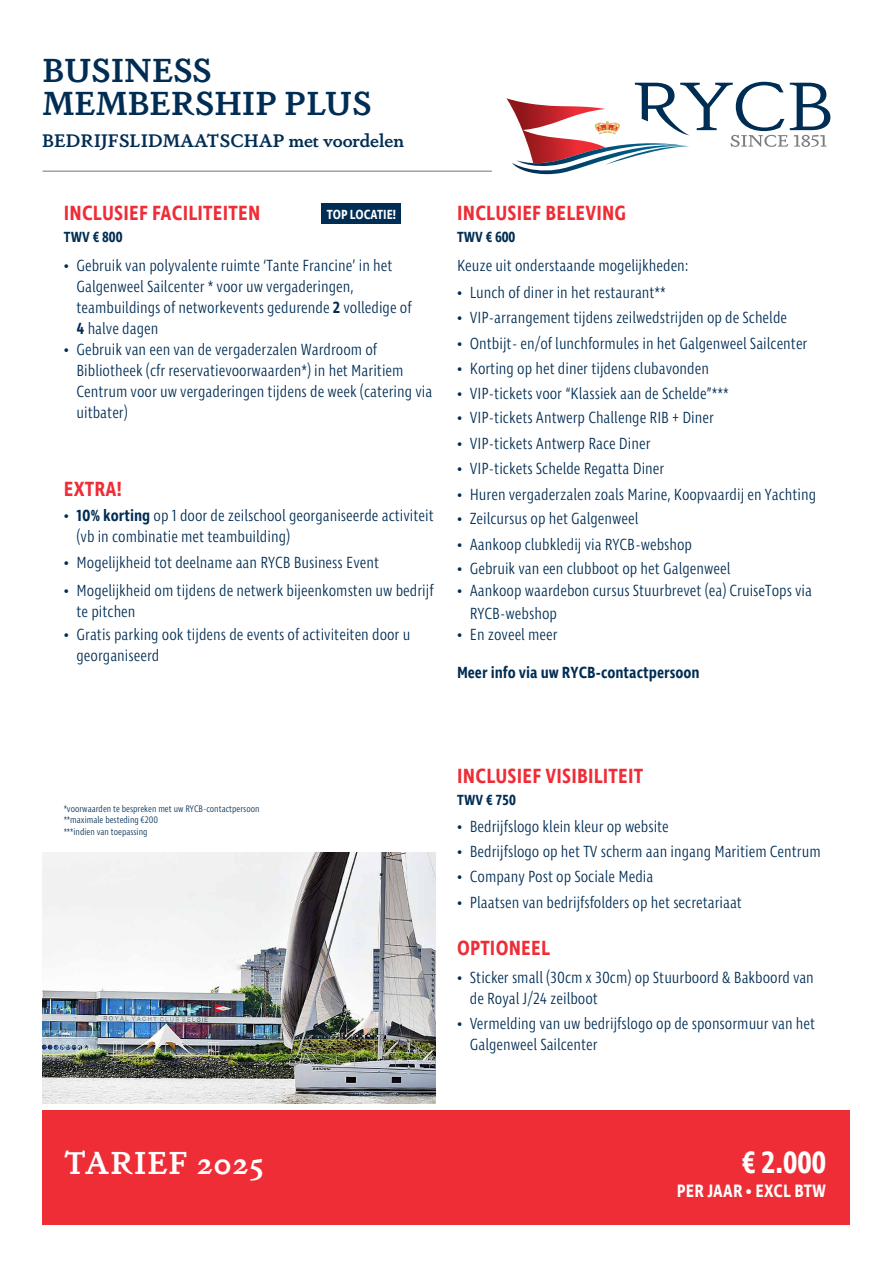
<style>
.page{position:relative;width:893px;height:1263px;background:#fff}
.page>*{position:absolute;margin:0;border:0;box-sizing:border-box;transform-origin:0 0}
.t1{font:600 33px/33px "Dapifer";color:#002d54}
.t2{font:600 31.5px "Dapifer";letter-spacing:.025em;color:#fff}
.t3{font:600 31.5px "Ingra Cd";color:#fff}
.t4{font:600 21px "Ingra Cd";letter-spacing:.01em;color:#ee2d36}
.t5{font:600 18.3px "Ingra Cd";letter-spacing:.01em;color:#fff}
.t6{font:600 18px "Dapifer";color:#002d54}
.t7{font:300 16.5px/21px "Ingra Cd";color:#002d54}
.t8{font:600 16.5px "Ingra Cd";color:#002d54}
.t9{font:600 15px "Ingra Cd";color:#002d54}
.t10{font:600 13.5px "Ingra Cd";color:#fff}
.t11{font:300 9.6px/11.6px "Ingra Cd";color:#002d54}
.s1{font-weight:600}
</style>
<div class="page">
<hr style="left:43px;top:171px;width:449px;height:1px;background:#7b7c7f">
<svg style="left:506px;top:82px;width:324px;height:93px"></svg>
<div style="left:43px;top:1110px;width:807px;height:115px;background:#ee2d36"></div>
<img style="left:43px;top:853px;width:393px;height:250px">
<div style="left:322px;top:204px;width:79px;height:20px;background:#002d54"></div>
<h1 class="t1" style="left:43px;top:52px;width:331px">BUSINESS<br>MEMBERSHIP PLUS</h1>
<p class="t6" style="left:42px;top:128px;width:363px">BEDRIJFSLIDMAATSCHAP met voordelen</p>
<p class="t4" style="left:64px;top:199px;width:198px">INCLUSIEF FACILITEITEN</p>
<p class="t9" style="left:64px;top:227px;width:60px">TWV € 800</p>
<p class="t7" style="left:77px;top:256px;width:337px;text-indent:-13px">• Gebruik van polyvalente ruimte ‘Tante Francine’ in het Galgenweel Sailcenter * voor uw vergaderingen, teambuildings of networkevents gedurende <span class="s1">2</span> volledige of <span class="s1">4</span> halve dagen</p>
<p class="t7" style="left:77px;top:340px;width:357px;text-indent:-13px">• Gebruik van een van de vergaderzalen Wardroom of Bibliotheek (cfr reservatievoorwaarden*) in het Maritiem Centrum voor uw vergaderingen tijdens de week (catering via uitbater)</p>
<p class="t10" style="left:327px;top:206px;width:71px">TOP LOCATIE!</p>
<p class="t4" style="left:64px;top:475px;width:59px">EXTRA!</p>
<p class="t7" style="left:77px;top:506px;width:359px;text-indent:-13px">• <span class="s1">10% korting</span> op 1 door de zeilschool georganiseerde activiteit (vb in combinatie met teambuilding)</p>
<p class="t7" style="left:64px;top:553px;width:317px">• Mogelijkheid tot deelname aan RYCB Business Event</p>
<p class="t7" style="left:77px;top:580px;width:359px;text-indent:-13px">• Mogelijkheid om tijdens de netwerk bijeenkomsten uw bedrijf te pitchen</p>
<p class="t7" style="left:77px;top:625px;width:335px;text-indent:-13px">• Gratis parking ook tijdens de events of activiteiten door u georganiseerd</p>
<p class="t4" style="left:457px;top:200px;width:171px">INCLUSIEF BELEVING</p>
<p class="t9" style="left:457px;top:228px;width:60px">TWV € 600</p>
<p class="t7" style="left:457px;top:256px;width:233px">Keuze uit onderstaande mogelijkheden:</p>
<p class="t7" style="left:457px;top:283px;width:210px">• Lunch of diner in het restaurant**</p>
<p class="t7" style="left:457px;top:308px;width:332px">• VIP-arrangement tijdens zeilwedstrijden op de Schelde</p>
<p class="t7" style="left:457px;top:334px;width:352px">• Ontbijt- en/of lunchformules in het Galgenweel Sailcenter</p>
<p class="t7" style="left:457px;top:358px;width:254px">• Korting op het diner tijdens clubavonden</p>
<p class="t7" style="left:457px;top:384px;width:273px">• VIP-tickets voor “Klassiek aan de Schelde”***</p>
<p class="t7" style="left:457px;top:408px;width:258px">• VIP-tickets Antwerp Challenge RIB + Diner</p>
<p class="t7" style="left:457px;top:433px;width:195px">• VIP-tickets Antwerp Race Diner</p>
<p class="t7" style="left:457px;top:459px;width:209px">• VIP-tickets Schelde Regatta Diner</p>
<p class="t7" style="left:457px;top:485px;width:361px">• Huren vergaderzalen zoals Marine, Koopvaardij en Yachting</p>
<p class="t7" style="left:457px;top:508px;width:183px">• Zeilcursus op het Galgenweel</p>
<p class="t7" style="left:457px;top:535px;width:237px">• Aankoop clubkledij via RYCB-webshop</p>
<p class="t7" style="left:457px;top:559px;width:275px">• Gebruik van een clubboot op het Galgenweel</p>
<p class="t7" style="left:470px;top:580px;width:344px;line-height:22.4px;text-indent:-13px">• Aankoop waardebon cursus Stuurbrevet (ea) CruiseTops via<br>RYCB-webshop</p>
<p class="t7" style="left:457px;top:625px;width:102px">• En zoveel meer</p>
<p class="t8" style="left:457px;top:662px;width:244px">Meer info via uw RYCB-contactpersoon</p>
<p class="t11" style="left:64px;top:803px;width:197px">*voorwaarden te bespreken met uw RYCB-contactpersoon **maximale besteding €200<br>***indien van toepassing</p>
<p class="t4" style="left:457px;top:763px;width:188px">INCLUSIEF VISIBILITEIT</p>
<p class="t9" style="left:457px;top:791px;width:60px">TWV € 750</p>
<p class="t7" style="left:457px;top:816px;width:213px">• Bedrijfslogo klein kleur op website</p>
<p class="t7" style="left:457px;top:842px;width:365px">• Bedrijfslogo op het TV scherm aan ingang Maritiem Centrum</p>
<p class="t7" style="left:457px;top:867px;width:198px">• Company Post op Sociale Media</p>
<p class="t7" style="left:457px;top:892px;width:286px">• Plaatsen van bedrijfsfolders op het secretariaat</p>
<p class="t4" style="left:457px;top:935px;width:94px">OPTIONEEL</p>
<p class="t7" style="left:470px;top:968px;width:346px;text-indent:-13px">• Sticker small (30cm x 30cm) op Stuurboord &amp; Bakboord van de Royal J/24 zeilboot</p>
<p class="t7" style="left:470px;top:1014px;width:347px;text-indent:-13px">• Vermelding van uw bedrijfslogo op de sponsormuur van het<br>Galgenweel Sailcenter</p>
<h2 class="t2" style="left:64px;top:1141px;width:202px">TARIEF 2025</h2>
<h2 class="t3" style="left:742px;top:1142px;width:86px">€ 2.000</h2>
<p class="t5" style="left:677px;top:1179px;width:151px">PER JAAR • EXCL BTW</p>
</div>
